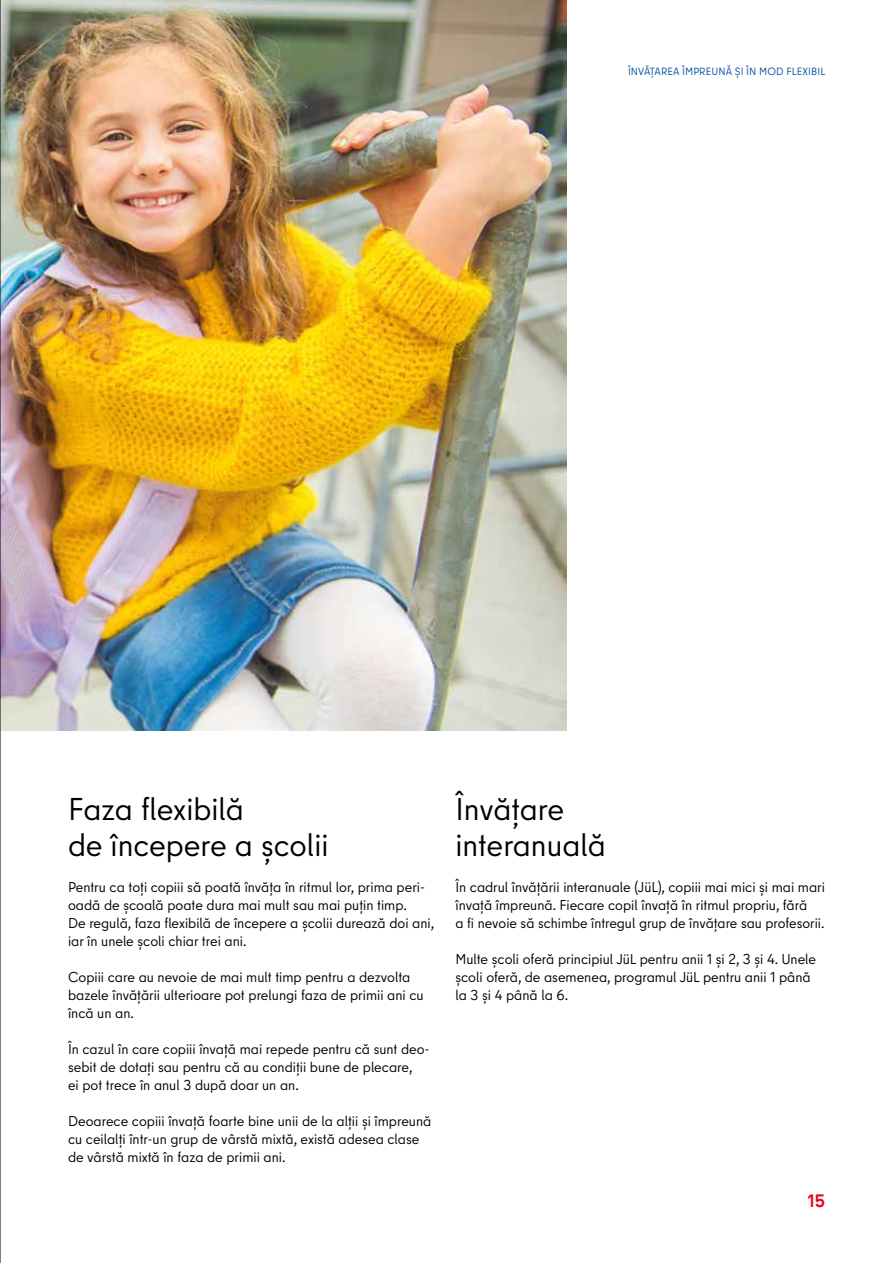
<style>
.page{position:relative;width:893px;height:1263px;background:#fff}
.page>*{position:absolute;margin:0;border:0;box-sizing:border-box;transform-origin:0 0}
.t1{font:31.5px/36px "Berlin Type";color:#000}
.t2{font:700 18px "Berlin Type";color:#e40521}
.t3{font:14.25px/18px "Berlin Type";color:#000}
.t4{font:10.5px "Berlin Type";letter-spacing:.01em;color:#004f9f}
</style>
<div class="page">
<img style="left:1px;top:0;width:566px;height:730px">
<hr style="left:0;top:0;width:1px;height:1263px;background:#000">
<p class="t4" style="left:628px;top:65px;width:199px">ÎNVĂȚAREA ÎMPREUNĂ ȘI ÎN MOD FLEXIBIL</p>
<h1 class="t1" style="left:68px;top:791px;width:262px">Faza flexibilă<br>de începere a școlii</h1>
<p class="t3" style="left:68px;top:878px;width:368px">Pentru ca toți copiii să poată învăța în ritmul lor, prima peri&shy;oadă de școală poate dura mai mult sau mai puțin timp.<br>De regulă, faza flexibilă de începere a școlii durează doi ani, iar în unele școli chiar trei ani.</p>
<p class="t3" style="left:68px;top:968px;width:357px">Copiii care au nevoie de mai mult timp pentru a dezvolta bazele învățării ulterioare pot prelungi faza de primii ani cu încă un an.</p>
<p class="t3" style="left:68px;top:1040px;width:363px">În cazul în care copiii învață mai repede pentru că sunt deo&shy;sebit de dotați sau pentru că au condiții bune de plecare,<br>ei pot trece în anul 3 după doar un an.</p>
<p class="t3" style="left:68px;top:1112px;width:365px">Deoarece copiii învață foarte bine unii de la alții și împreună cu ceilalți într-un grup de vârstă mixtă, există adesea clase de vârstă mixtă în faza de primii ani.</p>
<h1 class="t1" style="left:455px;top:791px;width:152px">Învățare interanuală</h1>
<p class="t3" style="left:455px;top:878px;width:371px">În cadrul învățării interanuale (JüL), copiii mai mici și mai mari învață împreună. Fiecare copil învață în ritmul propriu, fără<br>a fi nevoie să schimbe întregul grup de învățare sau profesorii.</p>
<p class="t3" style="left:455px;top:950px;width:362px">Multe școli oferă principiul JüL pentru anii 1 și 2, 3 și 4. Unele școli oferă, de asemenea, programul JüL pentru anii 1 până la 3 și 4 până la 6.</p>
<p class="t2" style="left:808px;top:1189px;width:19px">15</p>
</div>
